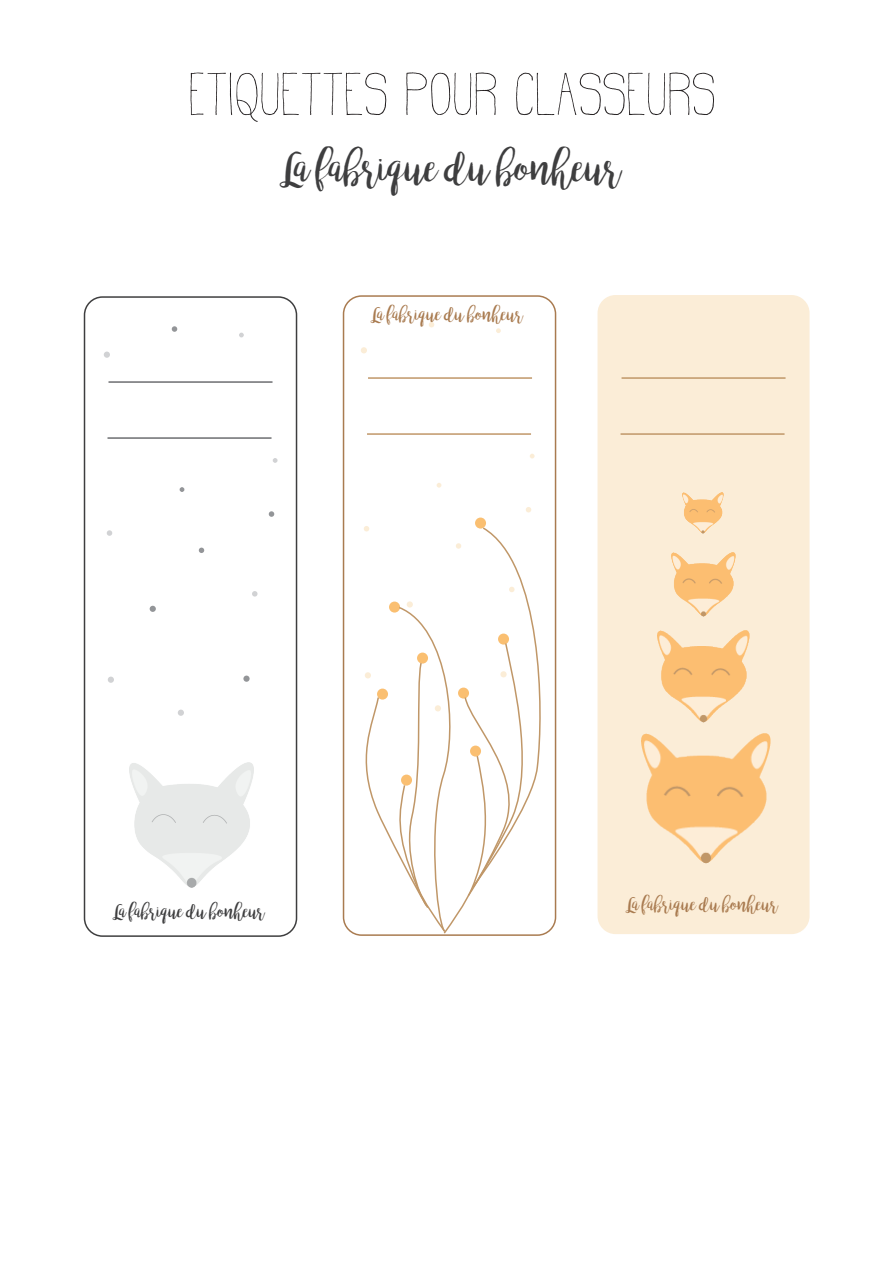
<style>
.page{position:relative;width:893px;height:1263px;background:#fff}
.page>*{position:absolute;margin:0;border:0;box-sizing:border-box;transform-origin:0 0}
.t1{font:58.95px "Estirada Molestar";color:#231f20}
.t2{font:43.8px "bromello";color:#3e3e3f}
.t3{font:19.5px "bromello";color:#a97b50}
.t4{font:19.5px "bromello";color:#3e3e3f}
</style>
<div class="page">
<div style="left:84px;top:296px;width:213px;height:641px;border:2px solid #3e3e3f;border-radius:18px"></div>
<div style="left:343px;top:295px;width:213px;height:641px;border:2px solid #a97b50;border-radius:18px"></div>
<div style="left:598px;top:295px;width:212px;height:639px;background:#fbedd7;border-radius:18px"></div>
<img style="left:130px;top:762px;width:124px;height:125px">
<hr style="left:108px;top:381px;width:164px;height:2px;background:#6c6d70">
<hr style="left:108px;top:437px;width:163px;height:2px;background:#6c6d70">
<hr style="left:621px;top:377px;width:164px;height:2px;background:#c09768">
<hr style="left:621px;top:433px;width:163px;height:2px;background:#c09768">
<hr style="left:368px;top:377px;width:164px;height:2px;background:#c09768">
<hr style="left:367px;top:433px;width:164px;height:2px;background:#c09768">
<svg style="left:150px;top:606px;width:6px;height:6px"></svg>
<div style="left:475px;top:517px;width:11px;height:12px;background:#fabf71;border-radius:50%"></div>
<svg style="left:108px;top:677px;width:6px;height:6px"></svg>
<svg style="left:178px;top:710px;width:6px;height:6px"></svg>
<div style="left:243px;top:675px;width:7px;height:7px;background:#939598;border-radius:50%"></div>
<svg style="left:252px;top:591px;width:6px;height:5px"></svg>
<svg style="left:273px;top:458px;width:5px;height:5px"></svg>
<svg style="left:269px;top:511px;width:5px;height:6px"></svg>
<svg style="left:239px;top:333px;width:5px;height:4px"></svg>
<svg style="left:180px;top:487px;width:4px;height:5px"></svg>
<svg style="left:107px;top:530px;width:5px;height:6px"></svg>
<svg style="left:172px;top:326px;width:5px;height:6px"></svg>
<svg style="left:199px;top:548px;width:5px;height:5px"></svg>
<svg style="left:104px;top:352px;width:6px;height:6px"></svg>
<svg style="left:530px;top:454px;width:5px;height:4px"></svg>
<svg style="left:526px;top:507px;width:5px;height:5px"></svg>
<svg style="left:496px;top:328px;width:5px;height:5px"></svg>
<svg style="left:437px;top:483px;width:4px;height:5px"></svg>
<svg style="left:429px;top:322px;width:5px;height:5px"></svg>
<svg style="left:361px;top:347px;width:6px;height:6px"></svg>
<img style="left:641px;top:733px;width:129px;height:131px">
<img style="left:657px;top:630px;width:92px;height:93px">
<img style="left:672px;top:552px;width:63px;height:64px">
<img style="left:682px;top:492px;width:42px;height:41px">
<svg style="left:353px;top:526px;width:193px;height:409px"></svg>
<h1 class="t1" style="left:188px;top:61px;width:528px">ETIQUETTES POUR CLASSEURS</h1>
<h2 class="t2" style="left:281px;top:141px;width:341px">La fabrique du bonheur</h2>
<p class="t3" style="left:371px;top:302px;width:153px">La fabrique du bonheur</p>
<p class="t4" style="left:113px;top:899px;width:153px">La fabrique du bonheur</p>
<p class="t3" style="left:627px;top:892px;width:153px">La fabrique du bonheur</p>
</div>
